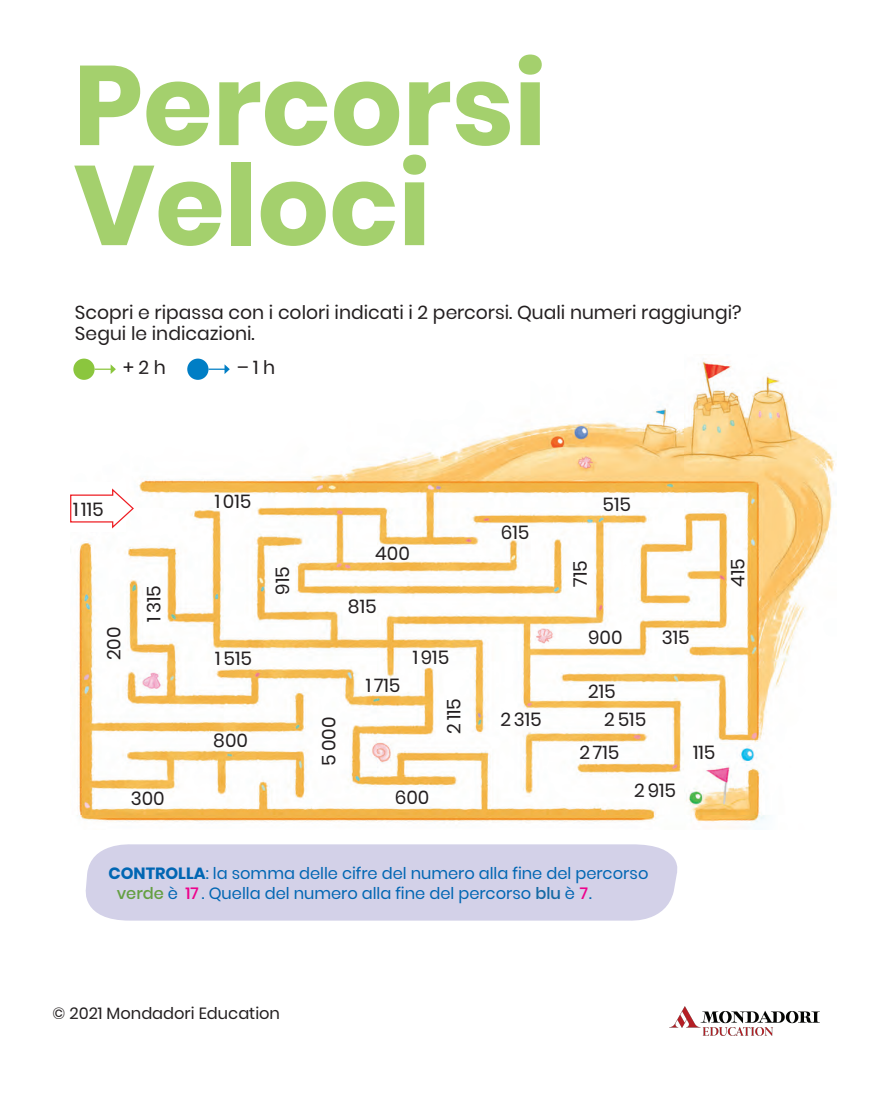
<style>
.page{position:relative;width:888px;height:1094px;background:#fff}
.page>*{position:absolute;margin:0;border:0;box-sizing:border-box;transform-origin:0 0}
.t1{font:700 112.5px/100px "Poppins";color:#a4d06d}
.t2{font:18.75px/21.2px "Poppins";color:#231f20}
.t3{font:16.25px/20px "Poppins";color:#0166b3}
.t4{font:16.25px "Poppins";color:#231f20}
.s1{font-weight:700}
.s2{font-weight:500;color:#649f42}
.s3{font-weight:500;color:#ed028c}
.s4{font-weight:500;color:#1569a4}
</style>
<div class="page">
<img style="left:73px;top:360px;width:763px;height:468px">
<div style="left:66px;top:483px;width:60px;height:49px;background:#fff"></div>
<div style="left:85px;top:844px;width:593px;height:77px;background:#d3d1e8"></div>
<div style="left:73px;top:358px;width:22px;height:22px;background:#8bc63e;border-radius:50%"></div>
<svg style="left:95px;top:364px;width:21px;height:10px"></svg>
<div style="left:187px;top:358px;width:21px;height:22px;background:#007ec5;border-radius:50%"></div>
<svg style="left:208px;top:364px;width:22px;height:10px"></svg>
<svg style="left:70px;top:488px;width:65px;height:42px"></svg>
<img style="left:669px;top:1006px;width:151px;height:29px">
<h1 class="t1" style="left:73px;top:56px;width:475px">Percorsi<br>Veloci</h1>
<p class="t2" style="left:75px;top:301px;width:668px">Scopri e ripassa con i colori indicati i 2 percorsi. Quali numeri raggiungi?<br>Segui le indicazioni.</p>
<p class="t2" style="left:123px;top:357px;width:44px">+ 2 h</p>
<p class="t2" style="left:237px;top:357px;width:40px">– 1 h</p>
<p class="t2" style="left:215px;top:491px;width:38px">1015</p>
<p class="t2" style="left:73px;top:498px;width:32px">1 115</p>
<p class="t2" style="left:603px;top:494px;width:30px">515</p>
<p class="t2" style="left:103px;top:660px;width:35px;rotate:-90deg">200</p>
<p class="t2" style="left:143px;top:621px;width:38px;rotate:-90deg">1 315</p>
<p class="t2" style="left:501px;top:522px;width:30px">615</p>
<p class="t2" style="left:375px;top:543px;width:36px">400</p>
<p class="t2" style="left:272px;top:595px;width:30px;rotate:-90deg">915</p>
<p class="t2" style="left:570px;top:587px;width:28px;rotate:-90deg">715</p>
<p class="t2" style="left:727px;top:587px;width:30px;rotate:-90deg">415</p>
<p class="t2" style="left:348px;top:595px;width:30px">815</p>
<p class="t2" style="left:215px;top:648px;width:38px">1515</p>
<p class="t2" style="left:413px;top:647px;width:38px">1915</p>
<p class="t2" style="left:213px;top:730px;width:36px">800</p>
<p class="t2" style="left:318px;top:765px;width:50px;rotate:-90deg">5000</p>
<p class="t2" style="left:366px;top:675px;width:36px">1 715</p>
<p class="t2" style="left:443px;top:734px;width:37px;rotate:-90deg">2 115</p>
<p class="t2" style="left:500px;top:708px;width:43px">2 315</p>
<p class="t2" style="left:588px;top:626px;width:36px">900</p>
<p class="t2" style="left:662px;top:626px;width:29px">315</p>
<p class="t2" style="left:588px;top:680px;width:29px">215</p>
<p class="t2" style="left:604px;top:708px;width:43px">2515</p>
<p class="t2" style="left:579px;top:742px;width:41px">2 715</p>
<p class="t2" style="left:693px;top:742px;width:24px">115</p>
<p class="t2" style="left:131px;top:788px;width:36px">300</p>
<p class="t2" style="left:395px;top:787px;width:36px">600</p>
<p class="t2" style="left:634px;top:780px;width:43px">2915</p>
<p class="t3" style="left:117px;top:863px;width:533px;text-indent:-8px"><span class="s1">CONTROLLA</span>: la somma delle cifre del numero alla fine del percorso <span class="s2">verde</span> è <span class="s3">17</span> . Quella del numero alla fine del percorso <span class="s4">blu</span> è <span class="s3">7</span>.</p>
<p class="t4" style="left:53px;top:1004px;width:229px">© 2021 Mondadori Education</p>
</div>
